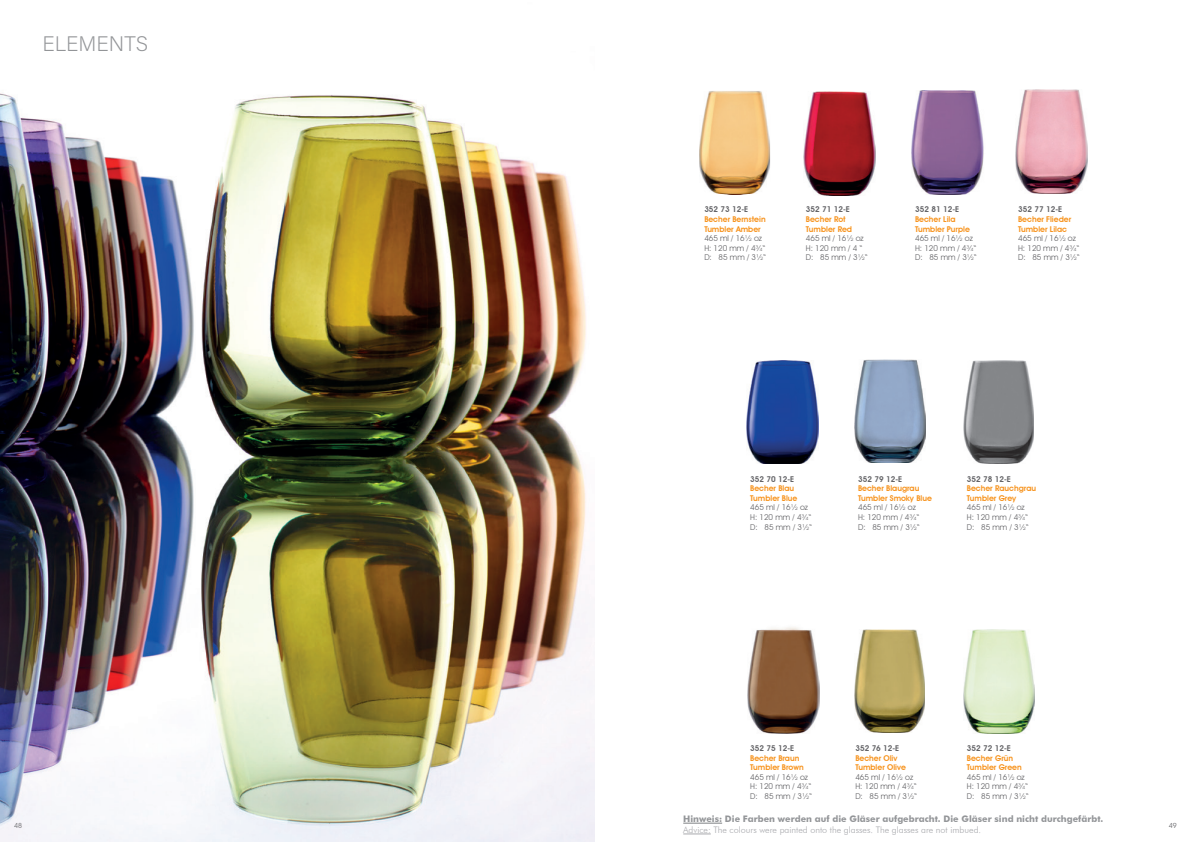
<style>
.page{position:relative;width:1191px;height:842px;background:#fff}
.page>*{position:absolute;margin:0;border:0;box-sizing:border-box;transform-origin:0 0}
.t1{font:200 21px "Acumin Pro";color:#939598}
.t2{font:700 9px "Futura BT";color:#939598}
.t3{font:300 9px "Futura BT";color:#a8a9ad}
.t4{font:8px/9.6px "Avant Garde IT Cby BT";color:#636366}
.t5{font:600 8px/9.6px "Avant Garde IT Cby BT";color:#f7931d}
.t6{font:600 8px "Avant Garde IT Cby BT";color:#636366}
.t7{font:7px "Avant Garde IT Cby BT";color:#636366}
</style>
<div class="page">
<img style="left:0;top:93px;width:595px;height:749px">
<img style="left:748px;top:627px;width:71px;height:107px">
<img style="left:963px;top:630px;width:71px;height:103px">
<img style="left:963px;top:360px;width:70px;height:103px">
<img style="left:746px;top:360px;width:72px;height:104px">
<img style="left:854px;top:629px;width:71px;height:103px">
<img style="left:855px;top:360px;width:70px;height:103px">
<img style="left:1015px;top:90px;width:72px;height:103px">
<img style="left:803px;top:92px;width:72px;height:103px">
<img style="left:912px;top:91px;width:72px;height:103px">
<img style="left:699px;top:136px;width:71px;height:59px">
<img style="left:700px;top:91px;width:69px;height:103px">
<hr style="left:683px;top:822px;width:39px;height:2px;background:#939598">
<svg style="left:683px;top:834px;width:28px;height:1px"></svg>
<h1 class="t1" style="left:43px;top:29px;width:107px">ELEMENTS</h1>
<p class="t6" style="left:704px;top:205px;width:45px">352 73 12-E</p>
<p class="t5" style="left:704px;top:214px;width:63px">Becher Bernstein<br>Tumbler Amber</p>
<p class="t4" style="left:704px;top:233px;width:63px">465 ml / 16½ oz<br>H: 120 mm / 4¾“<br>D: 85 mm / 3½“</p>
<p class="t6" style="left:806px;top:205px;width:45px">352 71 12-E</p>
<p class="t5" style="left:806px;top:214px;width:48px">Becher Rot<br>Tumbler Red</p>
<p class="t4" style="left:806px;top:233px;width:63px">465 ml / 16½ oz<br>H: 120 mm / 4 “<br>D: 85 mm / 3½“</p>
<p class="t6" style="left:915px;top:205px;width:45px">352 81 12-E</p>
<p class="t5" style="left:915px;top:214px;width:56px">Becher Lila<br>Tumbler Purple</p>
<p class="t4" style="left:915px;top:233px;width:63px">465 ml / 16½ oz<br>H: 120 mm / 4¾“<br>D: 85 mm / 3½“</p>
<p class="t6" style="left:1018px;top:205px;width:45px">352 77 12-E</p>
<p class="t5" style="left:1018px;top:214px;width:54px">Becher Flieder<br>Tumbler Lilac</p>
<p class="t4" style="left:1018px;top:233px;width:63px">465 ml / 16½ oz<br>H: 120 mm / 4¾“<br>D: 85 mm / 3½“</p>
<p class="t6" style="left:750px;top:474px;width:45px">352 70 12-E</p>
<p class="t5" style="left:750px;top:484px;width:49px">Becher Blau<br>Tumbler Blue</p>
<p class="t4" style="left:750px;top:503px;width:63px">465 ml / 16½ oz<br>H: 120 mm / 4¾“<br>D: 85 mm / 3½“</p>
<p class="t6" style="left:858px;top:474px;width:45px">352 79 12-E</p>
<p class="t5" style="left:858px;top:484px;width:75px">Becher Blaugrau<br>Tumbler Smoky Blue</p>
<p class="t4" style="left:858px;top:503px;width:63px">465 ml / 16½ oz<br>H: 120 mm / 4¾“<br>D: 85 mm / 3½“</p>
<p class="t6" style="left:967px;top:474px;width:45px">352 78 12-E</p>
<p class="t5" style="left:967px;top:484px;width:71px">Becher Rauchgrau<br>Tumbler Grey</p>
<p class="t4" style="left:967px;top:503px;width:63px">465 ml / 16½ oz<br>H: 120 mm / 4¾“<br>D: 85 mm / 3½“</p>
<p class="t6" style="left:750px;top:743px;width:45px">352 75 12-E</p>
<p class="t5" style="left:750px;top:753px;width:55px">Becher Braun<br>Tumbler Brown</p>
<p class="t4" style="left:750px;top:772px;width:63px">465 ml / 16½ oz<br>H: 120 mm / 4¾“<br>D: 85 mm / 3½“</p>
<p class="t6" style="left:855px;top:743px;width:45px">352 76 12-E</p>
<p class="t5" style="left:855px;top:753px;width:52px">Becher Oliv<br>Tumbler Olive</p>
<p class="t4" style="left:855px;top:772px;width:63px">465 ml / 16½ oz<br>H: 120 mm / 4¾“<br>D: 85 mm / 3½“</p>
<p class="t6" style="left:967px;top:743px;width:45px">352 72 12-E</p>
<p class="t5" style="left:967px;top:753px;width:56px">Becher Grün<br>Tumbler Green</p>
<p class="t4" style="left:967px;top:772px;width:63px">465 ml / 16½ oz<br>H: 120 mm / 4¾“<br>D: 85 mm / 3½“</p>
<p class="t2" style="left:683px;top:813px;width:421px">Hinweis: Die Farben werden auf die Gläser aufgebracht. Die Gläser sind nicht durchgefärbt.</p>
<p class="t3" style="left:683px;top:824px;width:299px">Advice: The colours were painted onto the glasses. The glasses are not imbued.</p>
<p class="t7" style="left:14px;top:821px;width:9px">48</p>
<p class="t7" style="left:1168px;top:821px;width:9px">49</p>
</div>
